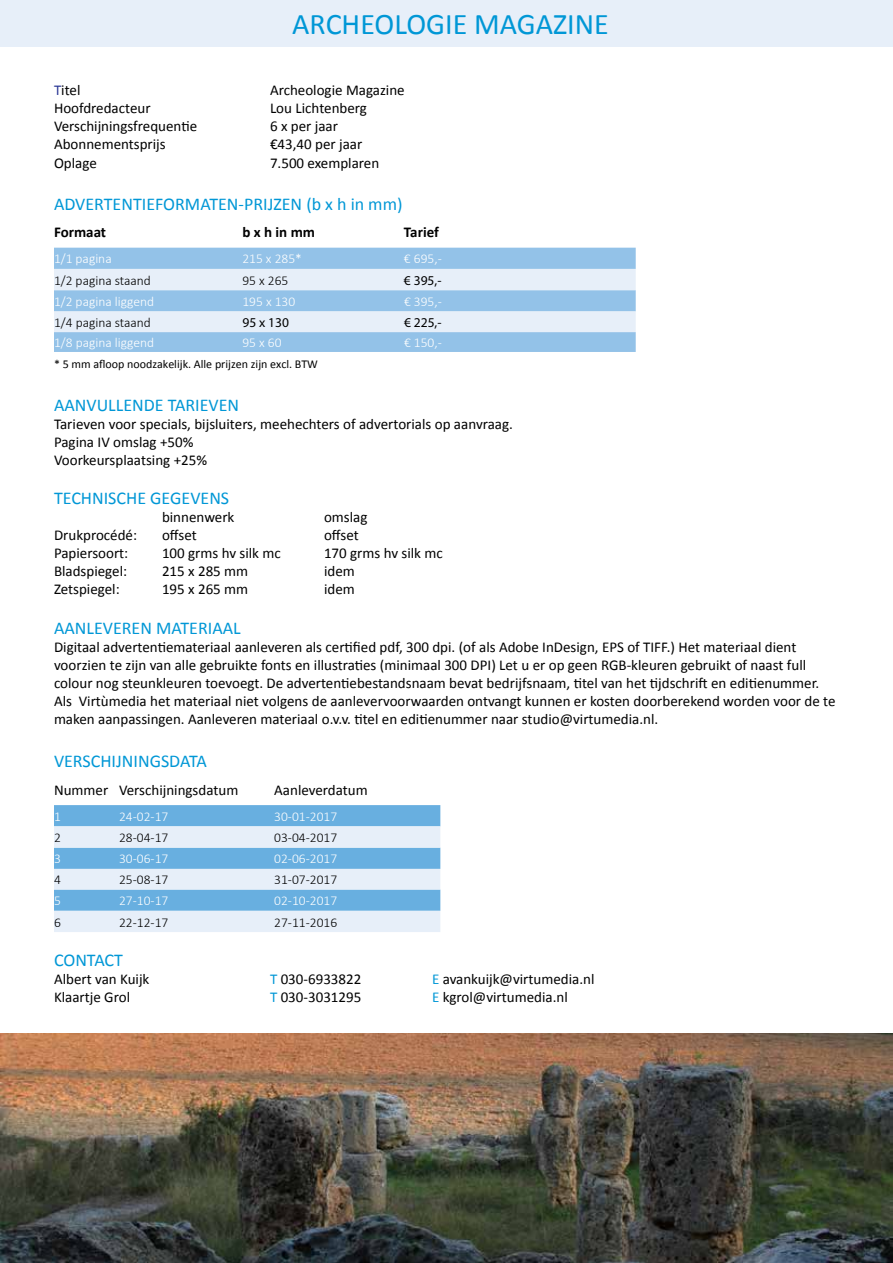
<style>
.page{position:relative;width:893px;height:1263px;background:#fff}
.page>*{position:absolute;margin:0;border:0;box-sizing:border-box;transform-origin:0 0}
.t1{font:30px "Calibri";color:#0097d6}
.t2{font:18px "Calibri";color:#0097d6}
.t3{font:15px/18px "Calibri";color:#000}
.t4{font:700 15px "Calibri";color:#000}
.t5{font:300 13.5px "Calibri";color:#fff}
.t6{font:300 13.5px "Calibri";color:#000}
.t7{font:13.5px "Myriad Pro";color:#000}
.t8{font:12px "Calibri";color:#000}
.s1{color:#2a3795}
.s2{color:#0097d6}
</style>
<div class="page">
<div style="left:0;top:0;width:893px;height:47px;background:#e7eff9"></div>
<svg style="left:54px;top:247px;width:582px;height:1px"></svg>
<div style="left:54px;top:248px;width:582px;height:104px;background:#93c2e8"></div>
<svg style="left:54px;top:269px;width:582px;height:63px;background:#cbe0f3"></svg>
<svg style="left:54px;top:805px;width:386px;height:127px;background:#a8cfec"></svg>
<img style="left:0;top:1033px;width:893px;height:230px">
<h1 class="t1" style="left:292px;top:5px;width:318px">ARCHEOLOGIE MAGAZINE</h1>
<p class="t3" style="left:54px;top:81px;width:28px"><span class="s1">T</span>itel</p>
<p class="t3" style="left:270px;top:81px;width:136px">Archeologie Magazine</p>
<p class="t3" style="left:54px;top:99px;width:98px">Hoofdredacteur</p>
<p class="t3" style="left:270px;top:99px;width:98px">Lou Lichtenberg</p>
<p class="t3" style="left:54px;top:117px;width:145px">Verschijningsfrequentie</p>
<p class="t3" style="left:270px;top:117px;width:70px">6 x per jaar</p>
<p class="t3" style="left:54px;top:135px;width:113px">Abonnementsprijs</p>
<p class="t3" style="left:270px;top:135px;width:94px">€43,40 per jaar</p>
<p class="t3" style="left:54px;top:154px;width:44px">Oplage</p>
<p class="t3" style="left:270px;top:154px;width:111px">7.500 exemplaren</p>
<p class="t2" style="left:54px;top:192px;width:350px">ADVERTENTIEFORMATEN-PRIJZEN (b x h in mm)</p>
<p class="t4" style="left:54px;top:223px;width:54px">Formaat</p>
<p class="t4" style="left:242px;top:223px;width:74px">b x h in mm</p>
<p class="t4" style="left:404px;top:223px;width:36px">Tarief</p>
<p class="t5" style="left:54px;top:250px;width:59px">1/1 pagina</p>
<p class="t5" style="left:242px;top:250px;width:61px">215 x 285*</p>
<p class="t5" style="left:404px;top:250px;width:39px">€ 695,-</p>
<p class="t6" style="left:54px;top:272px;width:98px">1/2 pagina staand</p>
<p class="t6" style="left:242px;top:272px;width:47px">95 x 265</p>
<p class="t7" style="left:404px;top:272px;width:39px">€ 395,-</p>
<p class="t5" style="left:54px;top:293px;width:102px">1/2 pagina liggend</p>
<p class="t5" style="left:242px;top:293px;width:54px">195 x 130</p>
<p class="t5" style="left:404px;top:293px;width:39px">€ 395,-</p>
<p class="t6" style="left:54px;top:314px;width:98px">1/4 pagina staand</p>
<p class="t7" style="left:242px;top:314px;width:48px">95 x 130</p>
<p class="t7" style="left:404px;top:314px;width:39px">€ 225,-</p>
<p class="t5" style="left:54px;top:334px;width:102px">1/8 pagina liggend</p>
<p class="t5" style="left:242px;top:334px;width:41px">95 x 60</p>
<p class="t5" style="left:404px;top:334px;width:39px">€ 150,-</p>
<p class="t8" style="left:54px;top:356px;width:265px">* 5 mm afloop noodzakelijk. Alle prijzen zijn excl. BTW</p>
<p class="t2" style="left:54px;top:393px;width:187px">AANVULLENDE TARIEVEN</p>
<p class="t3" style="left:54px;top:415px;width:460px">Tarieven voor specials, bijsluiters, meehechters of advertorials op aanvraag.<br>Pagina IV omslag +50%<br>Voorkeursplaatsing +25%</p>
<p class="t2" style="left:54px;top:487px;width:177px">TECHNISCHE GEGEVENS</p>
<p class="t3" style="left:162px;top:508px;width:74px">binnenwerk</p>
<p class="t3" style="left:324px;top:508px;width:45px">omslag</p>
<p class="t3" style="left:54px;top:526px;width:85px">Drukprocédé:</p>
<p class="t3" style="left:162px;top:526px;width:36px">offset</p>
<p class="t3" style="left:324px;top:526px;width:36px">offset</p>
<p class="t3" style="left:54px;top:544px;width:76px">Papiersoort:</p>
<p class="t3" style="left:162px;top:544px;width:120px">100 grms hv silk mc</p>
<p class="t3" style="left:324px;top:544px;width:120px">170 grms hv silk mc</p>
<p class="t3" style="left:54px;top:562px;width:75px">Bladspiegel:</p>
<p class="t3" style="left:162px;top:562px;width:88px">215 x 285 mm</p>
<p class="t3" style="left:324px;top:562px;width:32px">idem</p>
<p class="t3" style="left:54px;top:580px;width:67px">Zetspiegel:</p>
<p class="t3" style="left:162px;top:580px;width:88px">195 x 265 mm</p>
<p class="t3" style="left:324px;top:580px;width:32px">idem</p>
<p class="t2" style="left:54px;top:617px;width:188px">AANLEVEREN MATERIAAL</p>
<p class="t3" style="left:54px;top:638px;width:783px">Digitaal advertentiemateriaal aanleveren als certified pdf, 300 dpi. (of als Adobe InDesign, EPS of TIFF.) Het materiaal dient voorzien te zijn van alle gebruikte fonts en illustraties (minimaal 300 DPI) Let u er op geen RGB-kleuren gebruikt of naast full colour nog steunkleuren toevoegt. De advertentiebestandsnaam bevat bedrijfsnaam, titel van het tijdschrift en editienummer.<br>Als Virtùmedia het materiaal niet volgens de aanlevervoorwaarden ontvangt kunnen er kosten doorberekend worden voor de te maken aanpassingen. Aanleveren materiaal o.v.v. titel en editienummer naar studio@virtumedia.nl.</p>
<p class="t2" style="left:54px;top:750px;width:154px">VERSCHIJNINGSDATA</p>
<p class="t3" style="left:54px;top:781px;width:186px">Nummer Verschijningsdatum</p>
<p class="t3" style="left:274px;top:781px;width:95px">Aanleverdatum</p>
<p class="t5" style="left:54px;top:808px;width:8px">1</p>
<p class="t5" style="left:119px;top:808px;width:51px">24-02-17</p>
<p class="t5" style="left:274px;top:808px;width:65px">30-01-2017</p>
<p class="t6" style="left:54px;top:829px;width:8px">2</p>
<p class="t6" style="left:119px;top:829px;width:51px">28-04-17</p>
<p class="t6" style="left:274px;top:829px;width:65px">03-04-2017</p>
<p class="t5" style="left:54px;top:850px;width:8px">3</p>
<p class="t5" style="left:119px;top:850px;width:51px">30-06-17</p>
<p class="t5" style="left:274px;top:850px;width:65px">02-06-2017</p>
<p class="t6" style="left:54px;top:871px;width:8px">4</p>
<p class="t6" style="left:119px;top:871px;width:51px">25-08-17</p>
<p class="t6" style="left:274px;top:871px;width:65px">31-07-2017</p>
<p class="t5" style="left:54px;top:892px;width:8px">5</p>
<p class="t5" style="left:119px;top:892px;width:51px">27-10-17</p>
<p class="t5" style="left:274px;top:892px;width:65px">02-10-2017</p>
<p class="t6" style="left:54px;top:914px;width:8px">6</p>
<p class="t6" style="left:119px;top:914px;width:51px">22-12-17</p>
<p class="t6" style="left:274px;top:914px;width:65px">27-11-2016</p>
<p class="t2" style="left:54px;top:948px;width:71px">CONTACT</p>
<p class="t3" style="left:54px;top:970px;width:97px">Albert van Kuijk</p>
<p class="t3" style="left:270px;top:970px;width:93px"><span class="s2">T</span> 030-6933822</p>
<p class="t3" style="left:432px;top:970px;width:164px"><span class="s2">E</span> avankuijk@virtumedia.nl</p>
<p class="t3" style="left:54px;top:988px;width:78px">Klaartje Grol</p>
<p class="t3" style="left:270px;top:988px;width:93px"><span class="s2">T</span> 030-3031295</p>
<p class="t3" style="left:432px;top:988px;width:137px"><span class="s2">E</span> kgrol@virtumedia.nl</p>
</div>
